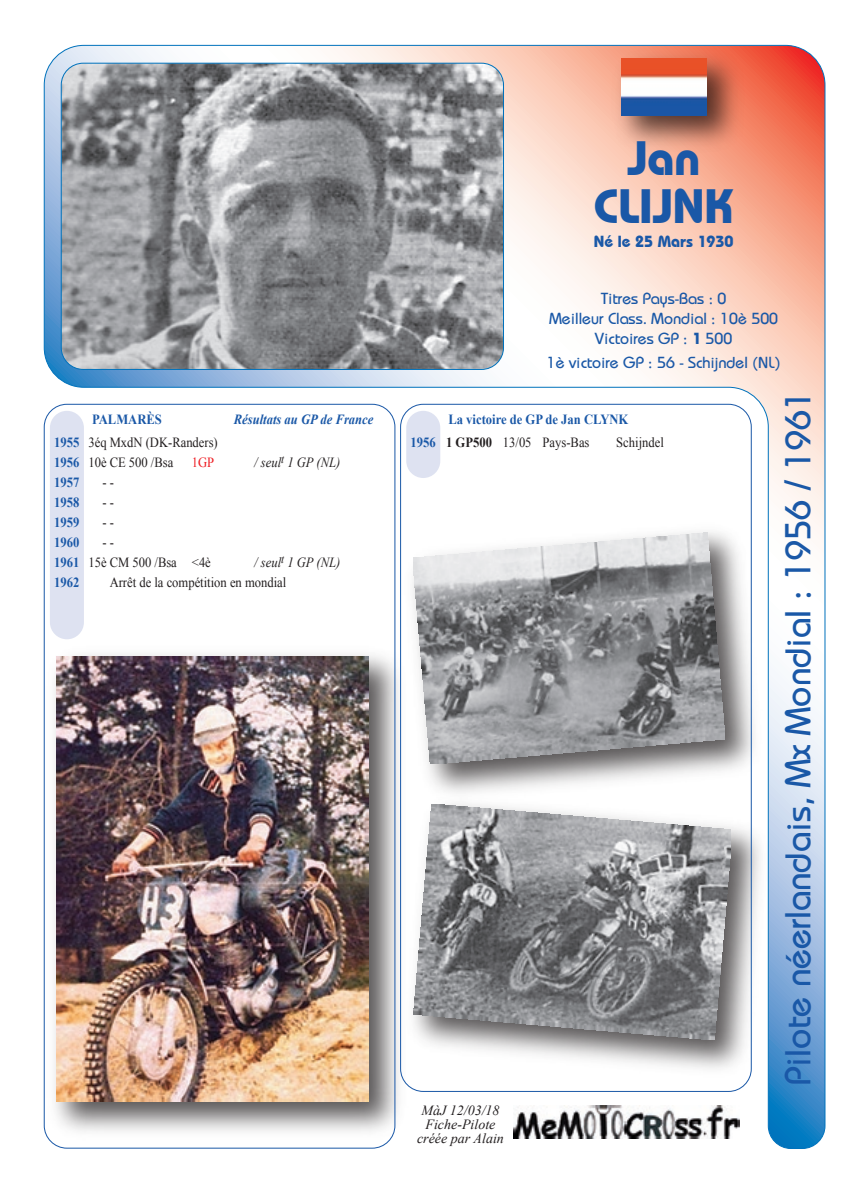
<style>
.page{position:relative;width:842px;height:1191px;background:#fff}
.page>*{position:absolute;margin:0;border:0;box-sizing:border-box;transform-origin:0 0}
.t1{font:700 48px/48px "Bauhaus IT Cby BT";color:#1a58a7;text-align:center}
.t2{font:36px "Bauhaus";color:#1a58a7}
.t3{font:16px/20px "Bauhaus";color:#1a58a7;text-align:center}
.t4{font:700 16px "Bauhaus IT Cby BT";color:#1a58a7}
.t5{font:14px/20px "Times New Roman";color:#231f20;scale:.9 1}
.t6{font:700 14px/20px "Times New Roman";color:#1a58a7;text-align:justify;scale:.9 1}
.t7{font:italic 14px/14px "Times New Roman";color:#231f20;text-align:center}
.t8{font:italic 700 14px "Times New Roman";color:#1a58a7;scale:.9 1}
.t9{font:italic 14px "Times New Roman";color:#231f20;scale:.9 1}
.t10{font:14px "Times New Roman";color:#ee1d23;scale:.9 1}
.s1{font-family:"Bauhaus IT Cby BT";font-weight:700}
.s2{font-weight:700;color:#1a58a7}
.s3{font-weight:700}
.s4{font-style:italic}
</style>
<div class="page">
<img style="left:44px;top:45px;width:781px;height:1103px">
<svg style="left:406px;top:411px;width:34px;height:67px;background:#e1e5f2"></svg>
<img style="left:605px;top:44px;width:146px;height:116px">
<img style="left:621px;top:59px;width:85px;height:56px">
<h1 class="t1" style="left:594px;top:134px;width:141px">Jan<br>CLIJNK</h1>
<p class="t4" style="left:594px;top:231px;width:141px">Né le 25 Mars 1930</p>
<p class="t3" style="left:549px;top:288px;width:230px">Titres Pays-Bas : 0<br>Meilleur Class. Mondial : 10è 500<br>Victoires GP : <span class="s1">1</span> 500</p>
<p class="t3" style="left:547px;top:352px;width:235px">1è victoire GP : 56 - Schijndel (NL)</p>
<p class="t6" style="left:92px;top:409px;width:79px">PALMARÈS</p>
<p class="t8" style="left:234px;top:409px;width:157px">Résultats au GP de France</p>
<p class="t6" style="left:448px;top:409px;width:201px">La victoire de GP de Jan CLYNK</p>
<p class="t5" style="left:89px;top:432px;width:145px">3éq MxdN (DK-Randers)<br>10è CE 500 /Bsa</p>
<p class="t6" style="left:54px;top:432px;width:29px">1955<br>1956<br>1957<br>1958<br>1959<br>1960<br>1961<br>1962</p>
<p class="t5" style="left:410px;top:432px;width:200px"><span class="s2">1956</span> <span class="s3">1 GP500</span> 13/05 Pays-Bas</p>
<p class="t5" style="left:616px;top:432px;width:54px">Schijndel</p>
<p class="t10" style="left:192px;top:453px;width:26px">1GP</p>
<p class="t9" style="left:254px;top:452px;width:97px">/ seul<sup>t</sup> 1 GP (NL)</p>
<p class="t5" style="left:103px;top:472px;width:14px">- -</p>
<p class="t5" style="left:103px;top:492px;width:14px">- -</p>
<p class="t5" style="left:103px;top:512px;width:14px">- -</p>
<p class="t5" style="left:89px;top:532px;width:137px;text-indent:14px">- -<br>15è CM 500 /Bsa &lt;4è</p>
<p class="t5" style="left:110px;top:552px;width:258px;text-indent:145px"><span class="s4">/ seul</span><sup>t</sup> <span class="s4">1 GP (NL)<br></span>Arrêt de la compétition en mondial</p>
<p class="t7" style="left:417px;top:1103px;width:88px">MàJ 12/03/18<br>Fiche-Pilote créée par Alain</p>
<h2 class="t2" style="left:776px;top:1085px;width:697px;rotate:-90deg">Pilote néerlandais, Mx Mondial : 1956 / 1961</h2>
</div>
